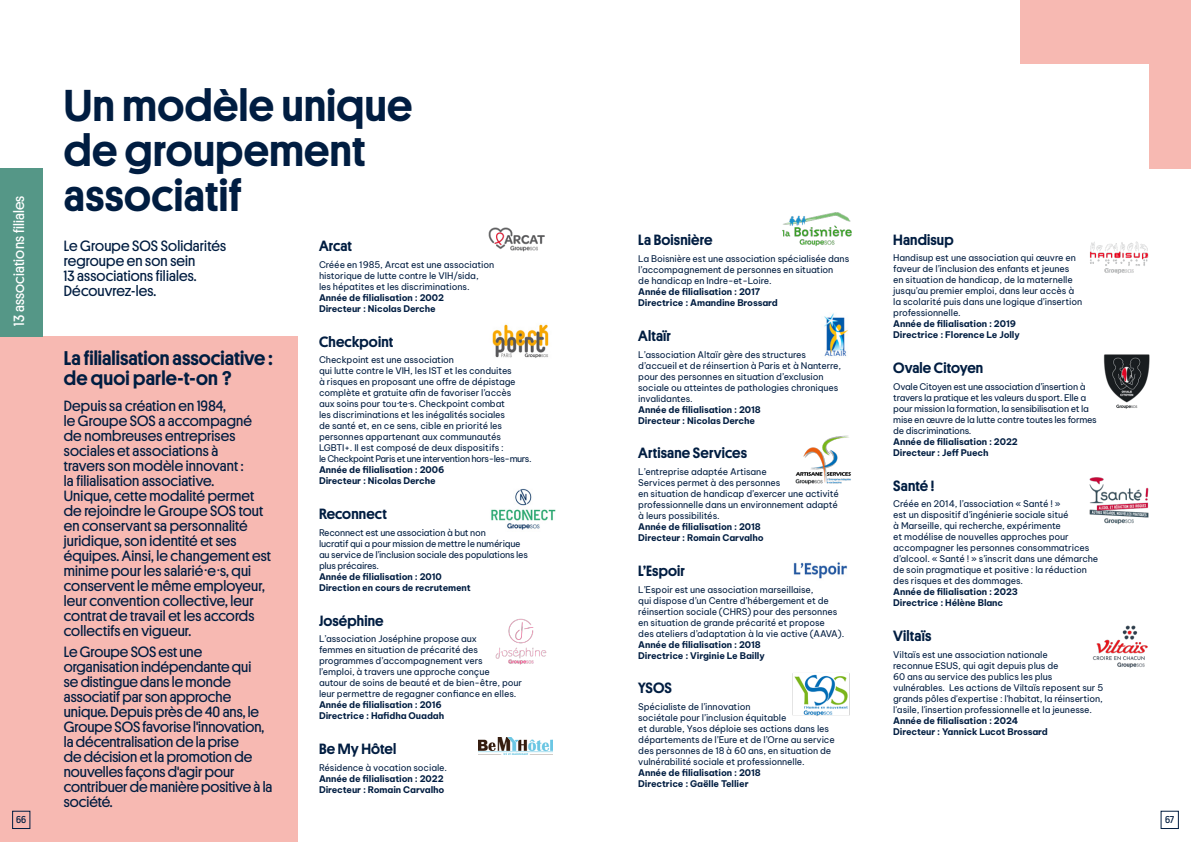
<style>
.page{position:relative;width:1191px;height:842px;background:#fff}
.page>*{position:absolute;margin:0;border:0;box-sizing:border-box;transform-origin:0 0}
.t1{font:500 45px/45px "Platform";letter-spacing:.01em;color:#001d41}
.t2{font:500 20px/20px "Platform";color:#001d41}
.t3{font:15px/15px "Platform";letter-spacing:.01em;color:#001d41}
.t4{font:500 15px "Platform";letter-spacing:.01em;color:#001d41}
.t5{font:15px "Platform";letter-spacing:.01em;color:#fff}
.t6{font:10px "Platform";color:#001d41}
.t7{font:9px/11px "Be Vietnam Pro";letter-spacing:-.01em;color:#001d41}
.t8{font:700 9px/11px "Be Vietnam Pro";letter-spacing:-.01em;color:#001d41}
.t9{font:9px/11px "Be Vietnam Pro";letter-spacing:-.03em;color:#001d41}
.s1{font-family:"Be Vietnam Pro"}
</style>
<div class="page">
<div style="left:1020px;top:0;width:171px;height:168px;background:#f7b9b2"></div>
<div style="left:935px;top:64px;width:213px;height:210px;background:#fff"></div>
<div style="left:0;top:336px;width:298px;height:506px;background:#f7b9b2"></div>
<img style="left:479px;top:738px;width:74px;height:17px">
<img style="left:824px;top:313px;width:24px;height:44px">
<img style="left:492px;top:324px;width:57px;height:34px">
<img style="left:488px;top:227px;width:57px;height:25px">
<img style="left:795px;top:435px;width:56px;height:50px">
<img style="left:1090px;top:241px;width:59px;height:32px">
<img style="left:1089px;top:477px;width:60px;height:48px">
<img style="left:793px;top:562px;width:54px;height:17px">
<img style="left:495px;top:618px;width:52px;height:47px">
<img style="left:782px;top:212px;width:70px;height:34px">
<img style="left:1103px;top:354px;width:47px;height:54px">
<img style="left:491px;top:488px;width:65px;height:42px">
<img style="left:792px;top:673px;width:58px;height:43px">
<img style="left:1092px;top:625px;width:56px;height:43px">
<div style="left:0;top:168px;width:42px;height:169px;background:#559787"></div>
<div style="left:1161px;top:811px;width:17px;height:18px;border:1px solid #001d41"></div>
<div style="left:12px;top:811px;width:18px;height:18px;border:1px solid #001d41"></div>
<h3 class="t5" style="left:8px;top:326px;width:131px;rotate:-90deg">13 associations filiales</h3>
<h1 class="t1" style="left:64px;top:80px;width:350px">Un modèle unique de groupement associatif</h1>
<h3 class="t3" style="left:64px;top:237px;width:164px">Le Groupe SOS Solidarités regroupe en son sein<br>13 associations filiales.<br>Découvrez-les.</h3>
<h3 class="t4" style="left:893px;top:228px;width:62px">Handisup</h3>
<h3 class="t4" style="left:638px;top:229px;width:76px">La Boisnière</h3>
<p class="t7" style="left:638px;top:252px;width:212px">La Boisnière est une association spécialisée dans l’accompagnement de personnes en situation<br>de handicap en Indre-et-Loire.</p>
<p class="t8" style="left:638px;top:285px;width:141px">Année de filialisation : 2017<br>Directrice : Amandine Brossard</p>
<h3 class="t4" style="left:638px;top:325px;width:34px">Altaïr</h3>
<p class="t7" style="left:638px;top:348px;width:205px">L’association Altaïr gère des structures d’accueil et de réinsertion à Paris et à Nanterre, pour des personnes en situation d’exclusion sociale ou atteintes de pathologies chroniques invalidantes.</p>
<p class="t8" style="left:638px;top:403px;width:124px">Année de filialisation : 2018<br>Directeur : Nicolas Derche</p>
<h3 class="t4" style="left:638px;top:442px;width:110px">Artisane Services</h3>
<p class="t7" style="left:638px;top:465px;width:202px">L’entreprise adaptée Artisane<br>Services permet à des personnes<br>en situation de handicap d’exercer une activité professionnelle dans un environnement adapté à leurs possibilités.</p>
<p class="t8" style="left:638px;top:520px;width:127px">Année de filialisation : 2018<br>Directeur : Romain Carvalho</p>
<h3 class="t4" style="left:638px;top:560px;width:48px">L’Espoir</h3>
<p class="t7" style="left:638px;top:583px;width:207px">L’Espoir est une association marseillaise,<br>qui dispose d’un Centre d’hébergement et de réinsertion sociale (CHRS) pour des personnes en situation de grande précarité et propose<br>des ateliers d’adaptation à la vie active (AAVA).</p>
<p class="t8" style="left:638px;top:638px;width:128px">Année de filialisation : 2018<br>Directrice : Virginie Le Bailly</p>
<h3 class="t4" style="left:638px;top:677px;width:35px">YSOS</h3>
<p class="t7" style="left:638px;top:700px;width:198px">Spécialiste de l’innovation<br>sociétale pour l’inclusion équitable<br>et durable, Ysos déploie ses actions dans les départements de l’Eure et de l’Orne au service des personnes de 18 à 60 ans, en situation de vulnérabilité sociale et professionnelle.</p>
<p class="t8" style="left:638px;top:766px;width:124px">Année de filialisation : 2018<br>Directrice : Gaëlle Tellier</p>
<h3 class="t4" style="left:319px;top:235px;width:35px">Arcat</h3>
<p class="t7" style="left:319px;top:258px;width:177px">Créée en 1985, Arcat est une association historique de lutte contre le VIH/sida,<br>les hépatites et les discriminations.</p>
<p class="t8" style="left:319px;top:291px;width:126px">Année de filialisation : 2002<br>Directeur : Nicolas Derche</p>
<h3 class="t4" style="left:319px;top:331px;width:76px">Checkpoint</h3>
<p class="t7" style="left:319px;top:354px;width:214px">Checkpoint est une association<br>qui lutte contre le VIH, les IST et les conduites<br>à risques en proposant une offre de dépistage complète et gratuite afin de favoriser l’accès<br>aux soins pour tou·te·s. Checkpoint combat<br>les discriminations et les inégalités sociales<br>de santé et, en ce sens, cible en priorité les personnes appartenant aux communautés LGBTI+. Il est composé de deux dispositifs :<br>le Checkpoint Paris et une intervention hors-les-murs.</p>
<p class="t8" style="left:319px;top:464px;width:127px">Année de filialisation : 2006<br>Directeur : Nicolas Derche</p>
<h3 class="t4" style="left:319px;top:503px;width:69px">Reconnect</h3>
<p class="t9" style="left:319px;top:526px;width:210px">Reconnect est une association à but non<br>lucratif qui a pour mission de mettre le numérique au service de l’inclusion sociale des populations les plus précaires.</p>
<p class="t8" style="left:319px;top:570px;width:153px">Année de filialisation : 2010<br>Direction en cours de recrutement</p>
<h3 class="t4" style="left:319px;top:610px;width:66px">Joséphine</h3>
<p class="t7" style="left:319px;top:633px;width:204px">L’association Joséphine propose aux<br>femmes en situation de précarité des programmes d’accompagnement vers<br>l’emploi, à travers une approche conçue<br>autour de soins de beauté et de bien-être, pour leur permettre de regagner confiance en elles.</p>
<p class="t8" style="left:319px;top:699px;width:127px">Année de filialisation : 2016<br>Directrice : Hafidha Ouadah</p>
<h3 class="t4" style="left:319px;top:738px;width:79px">Be My Hôtel</h3>
<p class="t7" style="left:319px;top:761px;width:130px">Résidence à vocation sociale.</p>
<p class="t8" style="left:319px;top:772px;width:127px">Année de filialisation : 2022<br>Directeur : Romain Carvalho</p>
<p class="t7" style="left:893px;top:251px;width:190px">Handisup est une association qui œuvre en faveur de l’inclusion des enfants et jeunes<br>en situation de handicap, de la maternelle jusqu’au premier emploi, dans leur accès à la scolarité puis dans une logique d’insertion professionnelle.</p>
<p class="t8" style="left:893px;top:317px;width:128px">Année de filialisation : 2019<br>Directrice : Florence Le Jolly</p>
<h3 class="t4" style="left:893px;top:357px;width:92px">Ovale Citoyen</h3>
<p class="t9" style="left:893px;top:380px;width:205px">Ovale Citoyen est une association d’insertion à travers la pratique et les valeurs du sport. Elle a pour mission la formation, la sensibilisation et la mise en œuvre de la lutte contre toutes les formes de discriminations.</p>
<p class="t8" style="left:893px;top:435px;width:126px">Année de filialisation : 2022<br>Directeur : Jeff Puech</p>
<h3 class="t4" style="left:893px;top:474px;width:43px">Santé !</h3>
<p class="t7" style="left:893px;top:497px;width:206px">Créée en 2014, l’association « Santé ! »<br>est un dispositif d’ingénierie sociale situé<br>à Marseille, qui recherche, expérimente<br>et modélise de nouvelles approches pour accompagner les personnes consommatrices d’alcool. « Santé ! » s’inscrit dans une démarche de soin pragmatique et positive : la réduction des risques et des dommages.</p>
<p class="t8" style="left:893px;top:585px;width:126px">Année de filialisation : 2023<br>Directrice : Hélène Blanc</p>
<h3 class="t4" style="left:893px;top:625px;width:40px">Viltaïs</h3>
<p class="t7" style="left:893px;top:648px;width:211px">Viltaïs est une association nationale<br>reconnue ESUS, qui agit depuis plus de<br>60 ans au service des publics les plus vulnérables. Les actions de Viltaïs reposent sur 5 grands pôles d'expertise : l'habitat, la réinsertion, l'asile, l'insertion professionnelle et la jeunesse.</p>
<p class="t8" style="left:893px;top:714px;width:156px">Année de filialisation : 2024<br>Directeur : Yannick Lucot Brossard</p>
<h2 class="t2" style="left:64px;top:346px;width:210px">La filialisation associative : de quoi parle-t-on ?</h2>
<p class="t3" style="left:64px;top:397px;width:209px">Depuis sa création en 1984,<br>le Groupe SOS a accompagné de nombreuses entreprises sociales et associations à<br>travers son modèle innovant :<br>la filialisation associative.<br>Unique, cette modalité permet de rejoindre le Groupe SOS tout en conservant sa personnalité juridique, son identité et ses équipes. Ainsi, le changement est minime pour les salarié<span class="s1">·</span>e<span class="s1">·</span>s, qui conservent le même employeur, leur convention collective, leur contrat de travail et les accords collectifs en vigueur.</p>
<p class="t3" style="left:64px;top:643px;width:210px">Le Groupe SOS est une organisation indépendante qui<br>se distingue dans le monde associatif par son approche unique. Depuis près de 40 ans, le<br>Groupe SOS favorise l'innovation, la décentralisation de la prise<br>de décision et la promotion de nouvelles façons d'agir pour contribuer de manière positive à la société.</p>
<p class="t6" style="left:16px;top:812px;width:12px">66</p>
<p class="t6" style="left:1165px;top:812px;width:11px">67</p>
</div>
